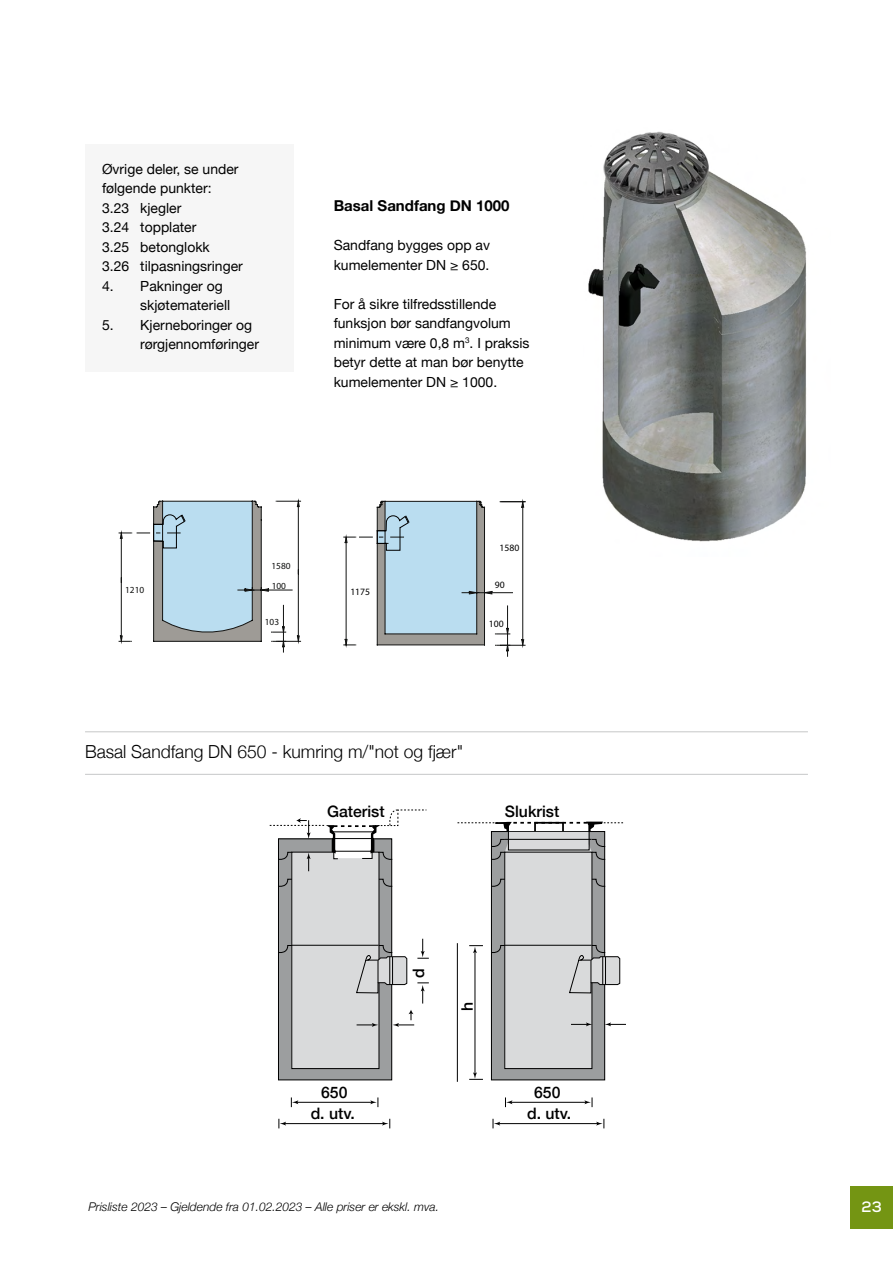
<style>
.page{position:relative;width:893px;height:1263px;background:#fff}
.page>*{position:absolute;margin:0;border:0;box-sizing:border-box;transform-origin:0 0}
.t1{font:300 18px "Helvetica Neue";color:#000}
.t2{font:500 15.75px/21px "Helvetica Neue";color:#000;text-align:center}
.t3{font:700 15px "Helvetica Neue";color:#000}
.t4{font:700 15px "Nexa";color:#fff}
.t5{font:13.95px/19.5px "Helvetica Neue";color:#000}
.t6{font:italic 300 12px "Helvetica Neue";color:#000}
.t7{font:9.75px "Myriad Pro";color:#000}
.t8{font:9.3px "Myriad Pro";color:#111211}
</style>
<div class="page">
<div style="left:850px;top:1186px;width:43px;height:43px;background:#749513"></div>
<div style="left:85px;top:144px;width:208px;height:228px;background:#f6f6f6"></div>
<svg style="left:344px;top:499px;width:181px;height:158px"></svg>
<img style="left:588px;top:131px;width:219px;height:411px">
<svg style="left:119px;top:498px;width:182px;height:154px"></svg>
<hr style="left:85px;top:731px;width:723px;height:1px;background:#c6c7c8">
<hr style="left:85px;top:774px;width:723px;height:1px;background:#c6c7c8">
<div style="left:278px;top:839px;width:114px;height:241px;background:#9c9e9f"></div>
<div style="left:278px;top:839px;width:114px;height:241px;border:1px solid #000"></div>
<div style="left:491px;top:831px;width:114px;height:249px;background:#9c9e9f"></div>
<div style="left:491px;top:831px;width:114px;height:249px;border:1px solid #000"></div>
<div style="left:292px;top:852px;width:87px;height:216px;background:#d9dadb"></div>
<div style="left:505px;top:852px;width:87px;height:216px;background:#d9dadb"></div>
<div style="left:504px;top:852px;width:88px;height:217px;border:1px solid #000"></div>
<svg style="left:278px;top:879px;width:14px;height:9px"></svg>
<svg style="left:278px;top:945px;width:14px;height:9px"></svg>
<svg style="left:378px;top:879px;width:15px;height:9px"></svg>
<svg style="left:491px;top:879px;width:14px;height:9px"></svg>
<svg style="left:491px;top:945px;width:14px;height:9px"></svg>
<svg style="left:591px;top:879px;width:15px;height:9px"></svg>
<svg style="left:356px;top:945px;width:51px;height:48px"></svg>
<hr style="left:292px;top:945px;width:87px;height:1px;background:#000">
<svg style="left:569px;top:945px;width:51px;height:48px"></svg>
<hr style="left:505px;top:945px;width:87px;height:1px;background:#000">
<svg style="left:417px;top:939px;width:12px;height:20px"></svg>
<svg style="left:417px;top:982px;width:12px;height:21px"></svg>
<svg style="left:457px;top:822px;width:167px;height:39px"></svg>
<svg style="left:571px;top:1022px;width:21px;height:4px"></svg>
<svg style="left:605px;top:1022px;width:21px;height:4px"></svg>
<hr style="left:510px;top:1102px;width:77px;height:1px;background:#000">
<hr style="left:498px;top:1123px;width:100px;height:1px;background:#000">
<hr style="left:475px;top:951px;width:1px;height:123px;background:#000">
<svg style="left:505px;top:1097px;width:7px;height:10px"></svg>
<svg style="left:493px;top:1119px;width:7px;height:9px"></svg>
<svg style="left:596px;top:1119px;width:9px;height:9px"></svg>
<svg style="left:584px;top:1097px;width:9px;height:10px"></svg>
<hr style="left:296px;top:1102px;width:76px;height:1px;background:#000">
<hr style="left:284px;top:1123px;width:100px;height:1px;background:#000">
<svg style="left:291px;top:1097px;width:7px;height:10px"></svg>
<svg style="left:279px;top:1119px;width:7px;height:9px"></svg>
<svg style="left:382px;top:1119px;width:8px;height:9px"></svg>
<svg style="left:370px;top:1097px;width:9px;height:10px"></svg>
<svg style="left:469px;top:945px;width:14px;height:8px"></svg>
<svg style="left:469px;top:1072px;width:14px;height:8px"></svg>
<hr style="left:457px;top:943px;width:1px;height:139px;background:#000">
<svg style="left:357px;top:1023px;width:21px;height:4px"></svg>
<svg style="left:393px;top:1010px;width:21px;height:17px"></svg>
<svg style="left:270px;top:809px;width:157px;height:62px"></svg>
<p class="t5" style="left:102px;top:160px;width:142px">Øvrige deler, se under følgende punkter:<br>3.23 kjegler<br>3.24 topplater<br>3.25 betonglokk<br>3.26 tilpasningsringer</p>
<p class="t5" style="left:140px;top:277px;width:91px;text-indent:-38px">4. Pakninger og skjøtemateriell</p>
<p class="t5" style="left:140px;top:316px;width:120px;text-indent:-38px">5. Kjerneboringer og rørgjennomføringer</p>
<p class="t3" style="left:334px;top:194px;width:177px">Basal Sandfang DN 1000</p>
<p class="t5" style="left:334px;top:236px;width:158px">Sandfang bygges opp av kumelementer DN ≥ 650.</p>
<p class="t5" style="left:334px;top:295px;width:197px">For å sikre tilfredsstillende funksjon bør sandfangvolum minimum være 0,8 m<sup>3</sup>. I praksis betyr dette at man bør benytte kumelementer DN ≥ 1000.</p>
<p class="t8" style="left:125px;top:584px;width:21px">1210</p>
<p class="t8" style="left:271px;top:560px;width:21px">1580</p>
<p class="t8" style="left:272px;top:580px;width:16px">100</p>
<p class="t8" style="left:265px;top:616px;width:16px">103</p>
<p class="t7" style="left:350px;top:585px;width:21px">1175</p>
<p class="t7" style="left:500px;top:542px;width:21px">1580</p>
<p class="t7" style="left:495px;top:578px;width:11px">90</p>
<p class="t7" style="left:489px;top:618px;width:16px">100</p>
<p class="t1" style="left:85px;top:737px;width:380px">Basal Sandfang DN 650 - kumring m/"not og fjær"</p>
<p class="t2" style="left:327px;top:799px;width:59px">Gaterist</p>
<p class="t2" style="left:505px;top:799px;width:56px">Slukrist</p>
<p class="t2" style="left:311px;top:1081px;width:46px">650 d. utv.</p>
<p class="t2" style="left:407px;top:978px;width:11px;rotate:-90deg">d</p>
<p class="t2" style="left:455px;top:1011px;width:11px;rotate:-90deg">h</p>
<p class="t2" style="left:534px;top:1081px;width:28px">650</p>
<p class="t2" style="left:527px;top:1102px;width:46px">d. utv.</p>
<p class="t6" style="left:88px;top:1197px;width:352px">Prisliste 2023 – Gjeldende fra 01.02.2023 – Alle priser er ekskl. mva.</p>
<p class="t4" style="left:862px;top:1197px;width:22px">23</p>
</div>
